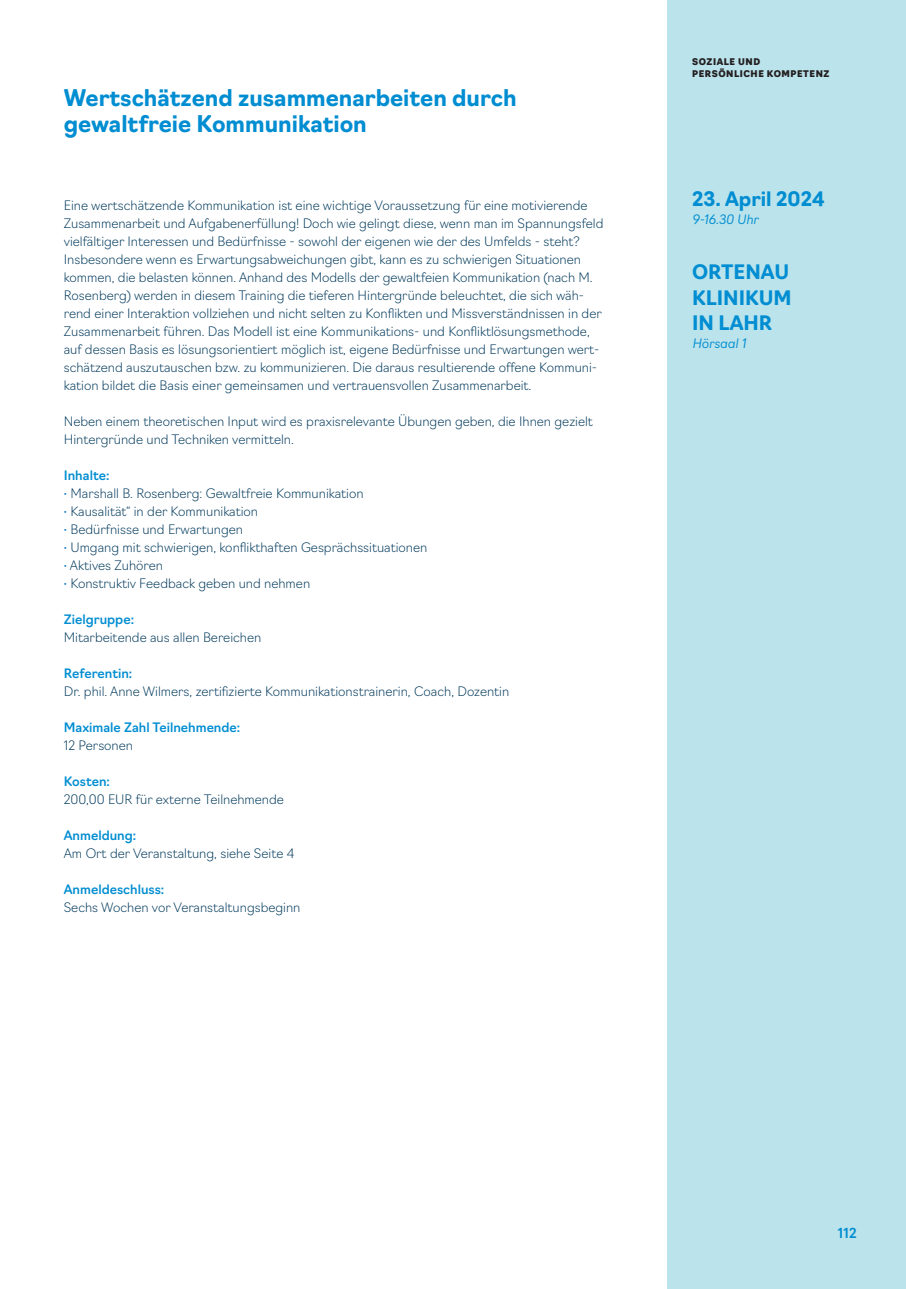
<style>
.page{position:relative;width:906px;height:1289px;background:#fff}
.page>*{position:absolute;margin:0;border:0;box-sizing:border-box;transform-origin:0 0}
.t1{font:700 22.5px/25.5px "Navigo";color:#008dd1}
.t2{font:700 19.5px/25.5px "Navigo";color:#008dd1}
.t3{font:500 13.5px "Navigo";color:#008dd1}
.t4{font:200 12.75px/18px "Navigo";color:#00395c}
.t5{font:500 12.75px "Navigo";color:#008dd1}
.t6{font:italic 300 12.75px "Navigo";color:#008dd1}
.t7{font:900 9px/12px "Navigo";letter-spacing:.06em;color:#231f20}
.s1{font-weight:500;color:#008dd1}
.s2{font-weight:500;color:#0072bc}
</style>
<div class="page">
<div style="left:668px;top:0;width:238px;height:1288px;background:#bbe3eb"></div>
<h1 class="t1" style="left:64px;top:83px;width:454px">Wertschätzend zusammenarbeiten durch gewaltfreie Kommunikation</h1>
<p class="t4" style="left:64px;top:195px;width:541px">Eine wertschätzende Kommunikation ist eine wichtige Voraussetzung für eine motivierende Zusammenarbeit und Aufgabenerfüllung! Doch wie gelingt diese, wenn man im Spannungsfeld vielfältiger Interessen und Bedürfnisse - sowohl der eigenen wie der des Umfelds - steht?<br>Insbesondere wenn es Erwartungsabweichungen gibt, kann es zu schwierigen Situationen kommen, die belasten können. Anhand des Modells der gewaltfeien Kommunikation (nach M.<br>Rosenberg) werden in diesem Training die tieferen Hintergründe beleuchtet, die sich wäh&shy;rend einer Interaktion vollziehen und nicht selten zu Konflikten und Missverständnissen in der Zusammenarbeit führen. Das Modell ist eine Kommunikations- und Konfliktlösungsmethode, auf dessen Basis es lösungsorientiert möglich ist, eigene Bedürfnisse und Erwartungen wert&shy;schätzend auszutauschen bzw. zu kommunizieren. Die daraus resultierende offene Kommuni&shy;kation bildet die Basis einer gemeinsamen und vertrauensvollen Zusammenarbeit.</p>
<p class="t4" style="left:64px;top:411px;width:531px">Neben einem theoretischen Input wird es praxisrelevante Übungen geben, die Ihnen gezielt<br>Hintergründe und Techniken vermitteln.</p>
<p class="t4" style="left:64px;top:465px;width:365px"><span class="s1">Inhalte:<br></span><span class="s2">·</span> Marshall B. Rosenberg: Gewaltfreie Kommunikation<br><span class="s2">·</span> Kausalität“ in der Kommunikation<br><span class="s2">·</span> Bedürfnisse und Erwartungen<br><span class="s2">·</span> Umgang mit schwierigen, konflikthaften Gesprächssituationen <span class="s2">·</span> Aktives Zuhören<br><span class="s2">·</span> Konstruktiv Feedback geben und nehmen</p>
<p class="t5" style="left:64px;top:609px;width:72px">Zielgruppe:</p>
<p class="t4" style="left:64px;top:627px;width:199px">Mitarbeitende aus allen Bereichen</p>
<p class="t5" style="left:64px;top:663px;width:70px">Referentin:</p>
<p class="t4" style="left:64px;top:681px;width:447px">Dr. phil. Anne Wilmers, zertifizierte Kommunikationstrainerin, Coach, Dozentin</p>
<p class="t5" style="left:64px;top:717px;width:178px">Maximale Zahl Teilnehmende:</p>
<p class="t4" style="left:64px;top:735px;width:71px">12 Personen</p>
<p class="t5" style="left:64px;top:771px;width:48px">Kosten:</p>
<p class="t4" style="left:64px;top:789px;width:222px">200,00 EUR für externe Teilnehmende</p>
<p class="t5" style="left:64px;top:825px;width:74px">Anmeldung:</p>
<p class="t4" style="left:64px;top:843px;width:232px">Am Ort der Veranstaltung, siehe Seite 4</p>
<p class="t5" style="left:64px;top:879px;width:102px">Anmeldeschluss:</p>
<p class="t4" style="left:64px;top:897px;width:238px">Sechs Wochen vor Veranstaltungsbeginn</p>
<p class="t7" style="left:692px;top:55px;width:139px">SOZIALE UND<br>PERSÖNLICHE KOMPETENZ</p>
<h2 class="t2" style="left:692px;top:185px;width:134px">23. April 2024</h2>
<p class="t6" style="left:692px;top:209px;width:68px">9-16.30 Uhr</p>
<h2 class="t2" style="left:692px;top:258px;width:101px">ORTENAU<br>KLINIKUM<br>IN LAHR</h2>
<p class="t6" style="left:692px;top:333px;width:55px">Hörsaal 1</p>
<p class="t3" style="left:838px;top:1222px;width:20px">112</p>
</div>
